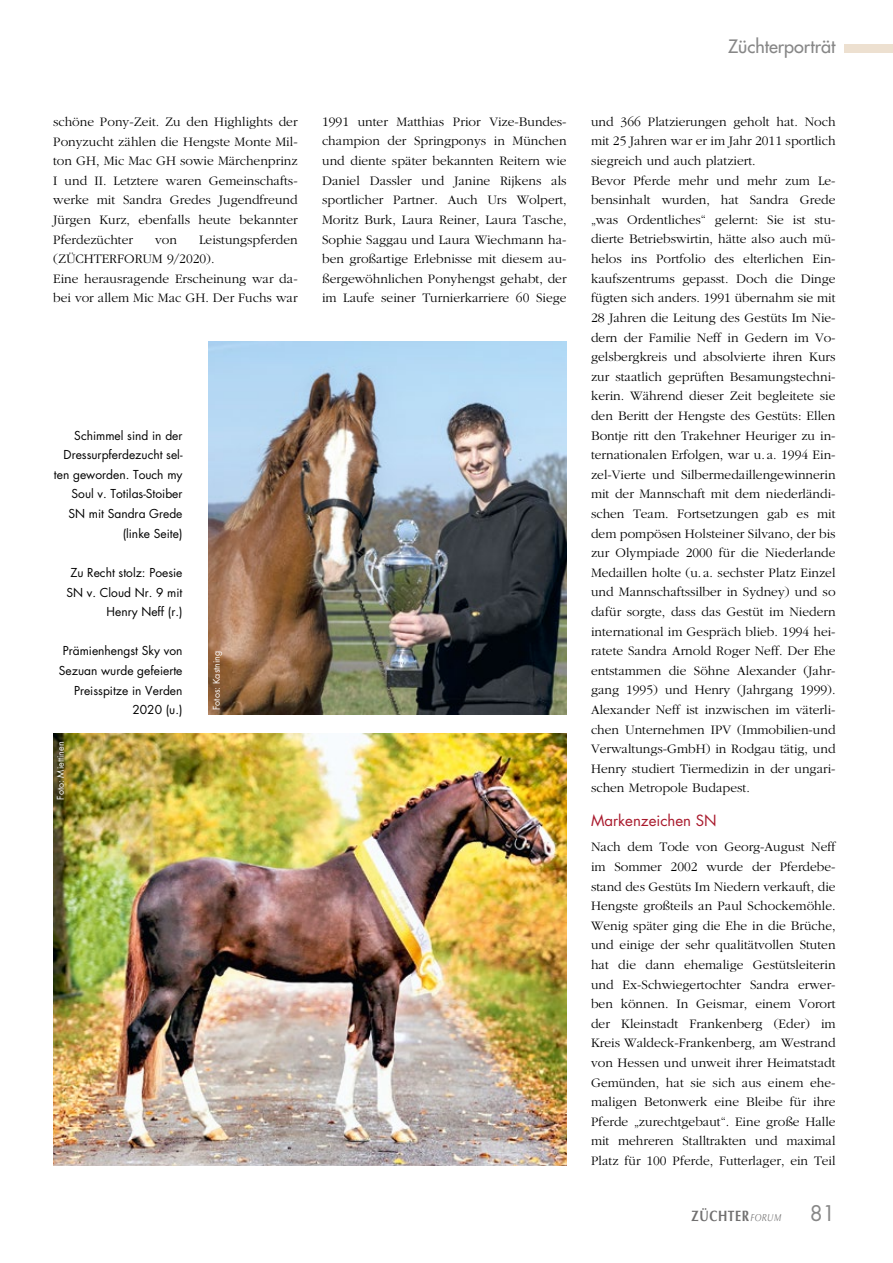
<style>
.page{position:relative;width:893px;height:1263px;background:#fff}
.page>*{position:absolute;margin:0;border:0;box-sizing:border-box;transform-origin:0 0}
.t1{font:21px "Futura Std";color:#878787}
.t2{font:500 18px "Futura Std";color:#878787}
.t3{font:15px "Futura Std";color:#a91a2d}
.t4{font:700 15px "Optima LT Std";letter-spacing:.05em;color:#706f6f;scale:.8 1}
.t5{font:300 13.5px/19.6px "ITC Garamond Std";color:#000;text-align:justify}
.t6{font:12px/19.6px "Futura Std";color:#000;text-align:right}
.t7{font:9px "Futura Std";color:#fff}
.s1{font-weight:400;font-style:italic;font-size:10.2px}
</style>
<div class="page">
<div style="left:844px;top:45px;width:49px;height:8px;background:#ede0d0"></div>
<img style="left:53px;top:734px;width:514px;height:431px">
<img style="left:208px;top:342px;width:359px;height:372px">
<p class="t5" style="left:53px;top:112px;width:246px">schöne Pony-Zeit. Zu den Highlights der Ponyzucht zählen die Hengste Monte Mil&shy;ton GH, Mic Mac GH sowie Märchenprinz I und II. Letztere waren Gemeinschafts&shy;werke mit Sandra Gredes Jugendfreund Jürgen Kurz, ebenfalls heute bekannter Pferdezüchter</p>
<p class="t5" style="left:53px;top:230px;width:246px;text-align:left;text-indent:146px">Leistungspferden (ZÜCHTERFORUM 9/2020).<br>Eine herausragende Erscheinung war da&shy;bei vor allem Mic Mac GH. Der Fuchs war</p>
<p class="t5" style="left:155px;top:230px;width:23px">von</p>
<p class="t6" style="left:54px;top:425px;width:130px">Schimmel sind in der<br>Dressurpferdezucht sel&shy;ten geworden. Touch my<br>Soul v. Totilas-Stoiber<br>SN mit Sandra Grede (linke Seite)</p>
<p class="t6" style="left:67px;top:563px;width:117px">Zu Recht stolz: Poesie<br>SN v. Cloud Nr. 9 mit<br>Henry Neff (r.)</p>
<p class="t6" style="left:59px;top:641px;width:125px">Prämienhengst Sky von<br>Sezuan wurde gefeierte<br>Preisspitze in Verden<br>2020 (u.)</p>
<p class="t7" style="left:211px;top:710px;width:61px;rotate:-90deg">Fotos: Kastning</p>
<p class="t7" style="left:55px;top:800px;width:60px;rotate:-90deg">Foto: Miettinen</p>
<h2 class="t2" style="left:728px;top:35px;width:109px">Züchterporträt</h2>
<p class="t5" style="left:322px;top:112px;width:246px">1991 unter Matthias Prior Vize-Bundes&shy;champion der Springponys in München und diente später bekannten Reitern wie Daniel Dassler und Janine Rijkens als sportlicher Partner. Auch Urs Wolpert, Moritz Burk, Laura Reiner, Laura Tasche, Sophie Saggau und Laura Wiechmann ha&shy;ben großartige Erlebnisse mit diesem au&shy;ßergewöhnlichen Ponyhengst gehabt, der im Laufe seiner Turnierkarriere 60 Siege</p>
<p class="t5" style="left:591px;top:112px;width:246px;text-align:left">und 366 Platzierungen geholt hat. Noch mit 25 Jahren war er im Jahr 2011 sportlich siegreich und auch platziert.<br>Bevor Pferde mehr und mehr zum Le&shy;bensinhalt wurden, hat Sandra Grede „was Ordentliches“ gelernt: Sie ist stu&shy;dierte Betriebswirtin, hätte also auch mü&shy;helos ins Portfolio des elterlichen Ein&shy;kaufszentrums gepasst. Doch die Dinge fügten sich anders. 1991 übernahm sie mit 28 Jahren die Leitung des Gestüts Im Nie&shy;dern der Familie Neff in Gedern im Vo&shy;gelsbergkreis und absolvierte ihren Kurs zur staatlich geprüften Besamungstechni&shy;kerin. Während dieser Zeit begleitete sie den Beritt der Hengste des Gestüts: Ellen Bontje ritt den Trakehner Heuriger zu in&shy;ternationalen Erfolgen, war u. a. 1994 Ein&shy;zel-Vierte und Silbermedaillengewinnerin mit der Mannschaft mit dem niederländi&shy;schen Team. Fortsetzungen gab es mit dem pompösen Holsteiner Silvano, der bis zur Olympiade 2000 für die Niederlande Medaillen holte (u. a. sechster Platz Einzel und Mannschaftssilber in Sydney) und so dafür sorgte, dass das Gestüt im Niedern international im Gespräch blieb. 1994 hei&shy;ratete Sandra Arnold Roger Neff. Der Ehe entstammen die Söhne Alexander (Jahr&shy;gang 1995) und Henry (Jahrgang 1999).<br>Alexander Neff ist inzwischen im väterli&shy;chen Unternehmen IPV (Immobilien-und Verwaltungs-GmbH) in Rodgau tätig, und Henry studiert Tiermedizin in der ungari&shy;schen Metropole Budapest.</p>
<p class="t3" style="left:591px;top:811px;width:127px">Markenzeichen SN</p>
<p class="t5" style="left:591px;top:837px;width:246px">Nach dem Tode von Georg-August Neff im Sommer 2002 wurde der Pferdebe&shy;stand des Gestüts Im Niedern verkauft, die Hengste großteils an Paul Schockemöhle.<br>Wenig später ging die Ehe in die Brüche, und einige der sehr qualitätvollen Stuten hat die dann ehemalige Gestütsleiterin und Ex-Schwiegertochter Sandra erwer&shy;ben können. In Geismar, einem Vorort der Kleinstadt Frankenberg (Eder) im Kreis Waldeck-Frankenberg, am Westrand von Hessen und unweit ihrer Heimatstadt Gemünden, hat sie sich aus einem ehe&shy;maligen Betonwerk eine Bleibe für ihre Pferde „zurechtgebaut“. Eine große Halle mit mehreren Stalltrakten und maximal Platz für 100 Pferde, Futterlager, ein Teil</p>
<p class="t4" style="left:691px;top:1207px;width:114px">ZÜCHTER<span class="s1">FORUM</span></p>
<h1 class="t1" style="left:810px;top:1200px;width:27px">81</h1>
</div>
